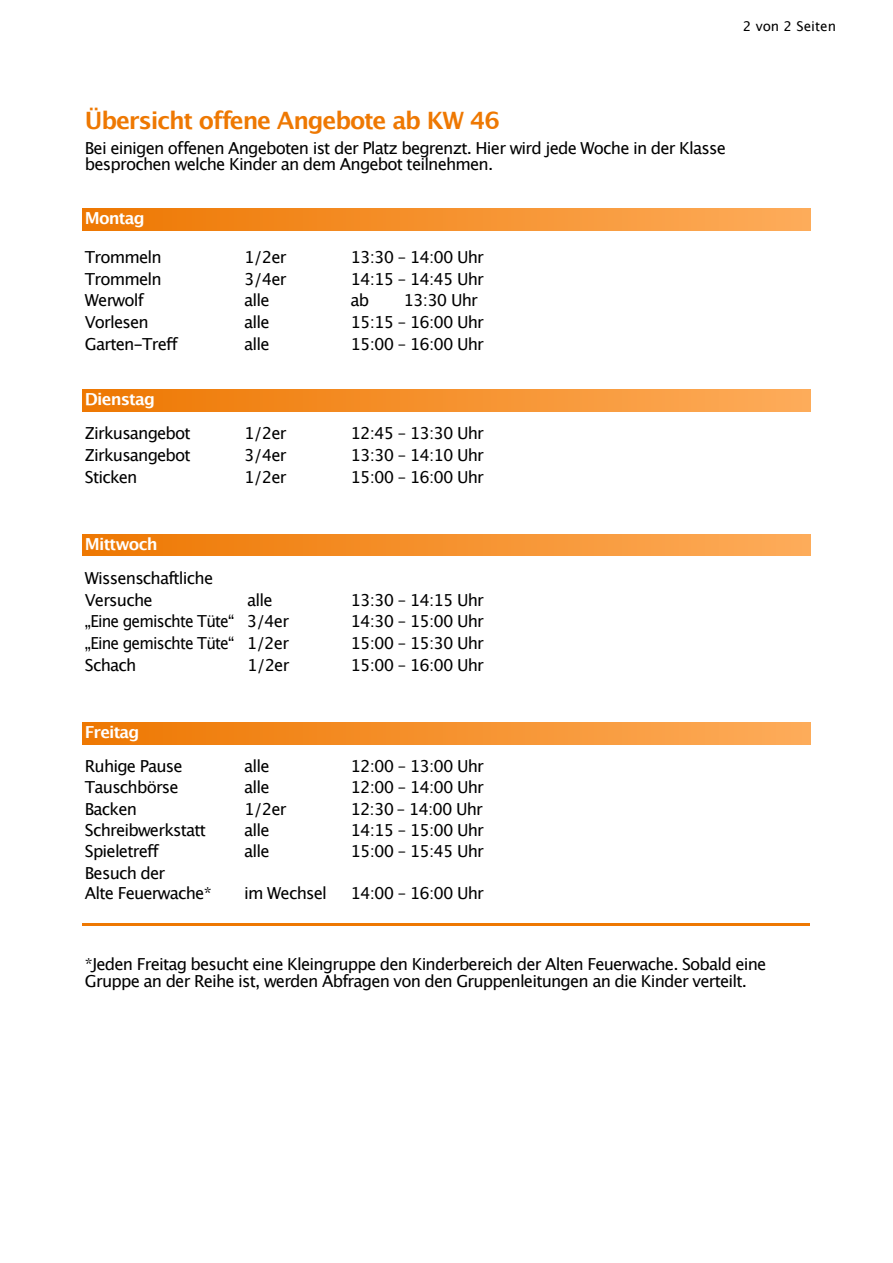
<style>
.page{position:relative;width:893px;height:1263px;background:#fff}
.page>*{position:absolute;margin:0;border:0;box-sizing:border-box;transform-origin:0 0}
.t1{font:700 24px "Lucida Grande";letter-spacing:-.05em;color:#ee7802}
.t2{font:16.5px/16.5px "Lucida Grande";letter-spacing:-.05em;color:#000}
.t3{font:16.5px "Lucida Grande";letter-spacing:-.05em;color:#000;scale:.94 1}
.t4{font:700 16.5px "Lucida Grande";letter-spacing:-.05em;color:#fff}
.t5{font:13.5px "Lucida Grande";color:#000}
</style>
<div class="page">
<div style="left:83px;top:208px;width:727px;height:22px;background:linear-gradient(to right,#ee7802,#fdac5a)"></div>
<div style="left:83px;top:390px;width:727px;height:22px;background:linear-gradient(to right,#ee7802,#fdac5a)"></div>
<div style="left:83px;top:534px;width:727px;height:22px;background:linear-gradient(to right,#ee7802,#fdac5a)"></div>
<div style="left:83px;top:722px;width:727px;height:22px;background:linear-gradient(to right,#ee7802,#fdac5a)"></div>
<hr style="left:83px;top:923px;width:727px;height:3px;background:#ee7802">
<p class="t5" style="left:743px;top:21px;width:95px">2 von 2 Seiten</p>
<h1 class="t1" style="left:85px;top:110px;width:417px">Übersicht offene Angebote ab KW 46</h1>
<p class="t2" style="left:85px;top:141px;width:643px">Bei einigen offenen Angeboten ist der Platz begrenzt. Hier wird jede Woche in der Klasse besprochen welche Kinder an dem Angebot teilnehmen.</p>
<p class="t4" style="left:85px;top:211px;width:61px">Montag</p>
<p class="t2" style="left:244px;top:250px;width:44px">1/2er</p>
<p class="t2" style="left:351px;top:250px;width:135px">13:30 – 14:00 Uhr</p>
<p class="t2" style="left:85px;top:272px;width:78px">Trommeln</p>
<p class="t2" style="left:85px;top:250px;width:78px">Trommeln</p>
<p class="t2" style="left:244px;top:272px;width:44px">3/4er</p>
<p class="t2" style="left:351px;top:272px;width:135px">14:15 – 14:45 Uhr</p>
<p class="t2" style="left:85px;top:293px;width:61px">Werwolf</p>
<p class="t2" style="left:244px;top:293px;width:27px">alle</p>
<p class="t2" style="left:351px;top:293px;width:20px">ab</p>
<p class="t2" style="left:404px;top:293px;width:76px">13:30 Uhr</p>
<p class="t2" style="left:85px;top:315px;width:65px">Vorlesen</p>
<p class="t2" style="left:244px;top:315px;width:27px">alle</p>
<p class="t2" style="left:351px;top:315px;width:135px">15:15 – 16:00 Uhr</p>
<p class="t2" style="left:85px;top:337px;width:95px">Garten-Treff</p>
<p class="t2" style="left:244px;top:337px;width:27px">alle</p>
<p class="t2" style="left:351px;top:337px;width:135px">15:00 – 16:00 Uhr</p>
<p class="t4" style="left:85px;top:393px;width:72px">Dienstag</p>
<p class="t2" style="left:85px;top:426px;width:107px">Zirkusangebot</p>
<p class="t2" style="left:244px;top:426px;width:44px">1/2er</p>
<p class="t2" style="left:351px;top:426px;width:135px">12:45 – 13:30 Uhr</p>
<p class="t2" style="left:85px;top:448px;width:107px">Zirkusangebot</p>
<p class="t2" style="left:244px;top:448px;width:44px">3/4er</p>
<p class="t2" style="left:351px;top:448px;width:135px">13:30 – 14:10 Uhr</p>
<p class="t2" style="left:85px;top:470px;width:54px">Sticken</p>
<p class="t2" style="left:244px;top:470px;width:44px">1/2er</p>
<p class="t2" style="left:351px;top:470px;width:135px">15:00 – 16:00 Uhr</p>
<p class="t4" style="left:85px;top:537px;width:74px">Mittwoch</p>
<p class="t2" style="left:85px;top:568px;width:130px;line-height:21.8px">Wissenschaftliche<br>Versuche</p>
<p class="t2" style="left:247px;top:593px;width:27px">alle</p>
<p class="t2" style="left:351px;top:593px;width:135px">13:30 – 14:15 Uhr</p>
<p class="t3" style="left:85px;top:614px;width:160px">„Eine gemischte Tüte“</p>
<p class="t2" style="left:351px;top:614px;width:135px">14:30 – 15:00 Uhr</p>
<p class="t3" style="left:85px;top:636px;width:160px">„Eine gemischte Tüte“</p>
<p class="t2" style="left:351px;top:636px;width:135px">15:00 – 15:30 Uhr</p>
<p class="t2" style="left:85px;top:658px;width:53px">Schach</p>
<p class="t2" style="left:247px;top:658px;width:44px">1/2er</p>
<p class="t2" style="left:247px;top:614px;width:44px">3/4er</p>
<p class="t2" style="left:247px;top:636px;width:44px">1/2er</p>
<p class="t2" style="left:351px;top:658px;width:135px">15:00 – 16:00 Uhr</p>
<p class="t4" style="left:85px;top:725px;width:56px">Freitag</p>
<p class="t2" style="left:85px;top:759px;width:99px">Ruhige Pause</p>
<p class="t2" style="left:244px;top:759px;width:27px">alle</p>
<p class="t2" style="left:351px;top:759px;width:135px">12:00 – 13:00 Uhr</p>
<p class="t2" style="left:85px;top:780px;width:95px">Tauschbörse</p>
<p class="t2" style="left:244px;top:780px;width:27px">alle</p>
<p class="t2" style="left:351px;top:780px;width:135px">12:00 – 14:00 Uhr</p>
<p class="t2" style="left:85px;top:802px;width:54px">Backen</p>
<p class="t2" style="left:244px;top:802px;width:44px">1/2er</p>
<p class="t2" style="left:350px;top:802px;width:134px">12:30 – 14:00 Uhr</p>
<p class="t2" style="left:85px;top:823px;width:123px">Schreibwerkstatt</p>
<p class="t2" style="left:244px;top:823px;width:27px">alle</p>
<p class="t2" style="left:351px;top:823px;width:135px">14:15 – 15:00 Uhr</p>
<p class="t2" style="left:85px;top:844px;width:76px">Spieletreff</p>
<p class="t2" style="left:244px;top:844px;width:27px">alle</p>
<p class="t2" style="left:351px;top:844px;width:135px">15:00 – 15:45 Uhr</p>
<p class="t2" style="left:85px;top:864px;width:128px;line-height:20.1px">Besuch der<br>Alte Feuerwache*</p>
<p class="t2" style="left:244px;top:886px;width:84px">im Wechsel</p>
<p class="t2" style="left:351px;top:886px;width:135px">14:00 – 16:00 Uhr</p>
<p class="t2" style="left:85px;top:957px;width:683px">*Jeden Freitag besucht eine Kleingruppe den Kinderbereich der Alten Feuerwache. Sobald eine<br>Gruppe an der Reihe ist, werden Abfragen von den Gruppenleitungen an die Kinder verteilt.</p>
</div>
